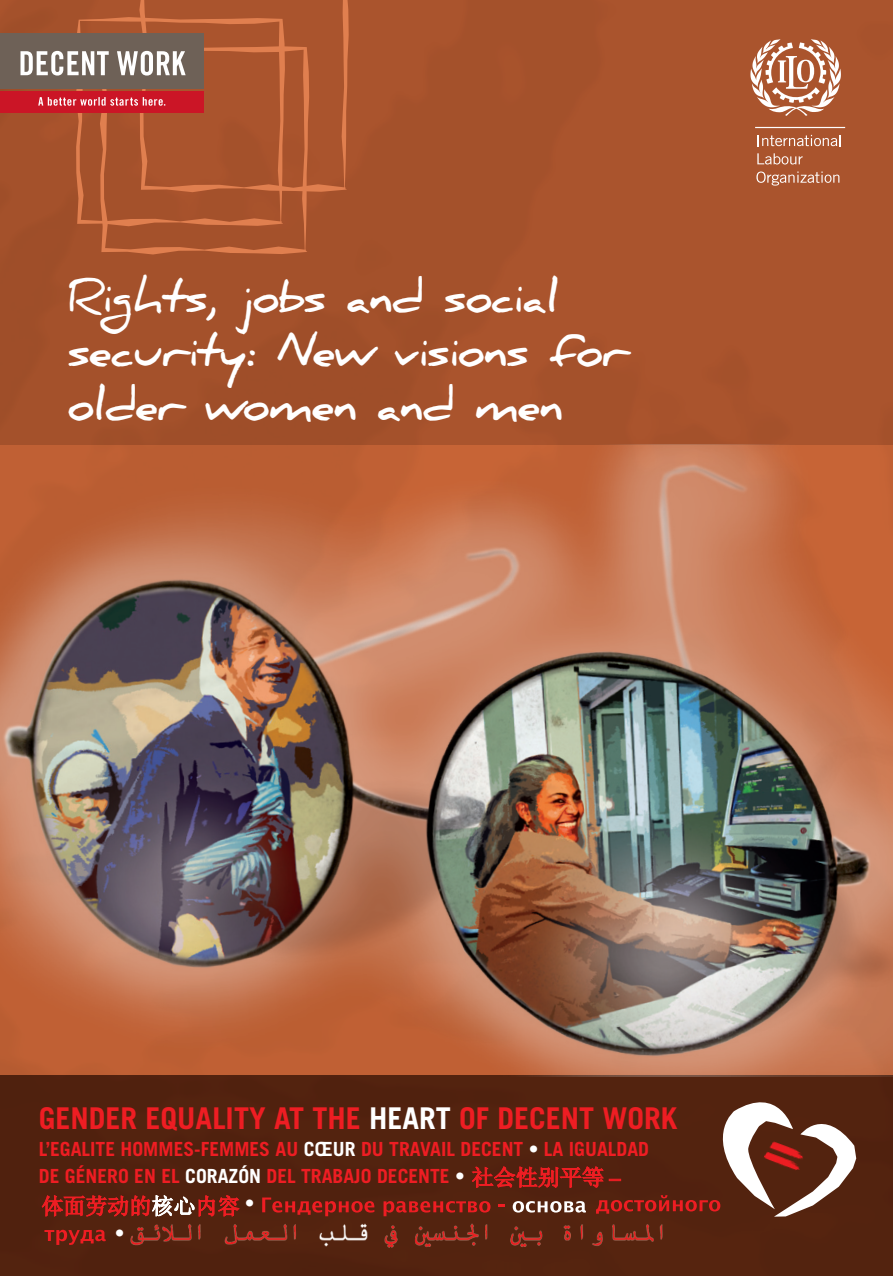
<style>
.page{position:relative;width:893px;height:1276px;background:#fff}
.page>*{position:absolute;margin:0;border:0;box-sizing:border-box;transform-origin:0 0}
.t1{font:700 43.5px "Daniel";letter-spacing:-.02em;color:#fff}
.t2{font:700 30px "Trade Gothic";color:#ee1d23}
.t3{font:700 19.5px "Trade Gothic";color:#ee1d23}
.t4{font:700 19.5px "Trade Gothic";color:#fff}
.s1{color:#fff}
.s2{color:#ee1d23}
</style>
<div class="page">
<div style="left:0;top:1075px;width:893px;height:201px;background:#53220f"></div>
<div style="left:0;top:0;width:893px;height:444px;background:#a8532c"></div>
<div style="left:0;top:91px;width:204px;height:22px;background:#cb1526"></div>
<div style="left:0;top:33px;width:204px;height:55px;background:#6e6157"></div>
<svg style="left:21px;top:0;width:328px;height:254px"></svg>
<svg style="left:262px;top:1197px;width:112px;height:13px"></svg>
<svg style="left:44px;top:1229px;width:62px;height:16px"></svg>
<svg style="left:384px;top:1102px;width:472px;height:114px"></svg>
<svg style="left:42px;top:1195px;width:197px;height:21px"></svg>
<img style="left:123px;top:1210px;width:553px;height:38px">
<img style="left:0;top:444px;width:893px;height:633px">
<hr style="left:755px;top:127px;width:90px;height:1px;background:#fff">
<svg style="left:750px;top:39px;width:91px;height:77px"></svg>
<svg style="left:758px;top:135px;width:83px;height:11px"></svg>
<svg style="left:757px;top:153px;width:46px;height:11px"></svg>
<svg style="left:756px;top:171px;width:83px;height:15px"></svg>
<p class="t1" style="left:68px;top:271px;width:492px">Rights, jobs and social</p>
<p class="t1" style="left:68px;top:325px;width:563px">security: New visions for</p>
<p class="t1" style="left:68px;top:379px;width:497px">older women and men</p>
<p class="t2" style="left:39px;top:1100px;width:640px">GENDER EQUALITY AT THE <span class="s1">HEART</span> OF DECENT WORK</p>
<p class="t3" style="left:39px;top:1137px;width:42px">L’EGALITE</p>
<p class="t3" style="left:121px;top:1137px;width:352px">HOMMES-FEMMES AU <span class="s1">CŒUR</span> DU TRAVAIL DECENT</p>
<p class="t3" style="left:529px;top:1137px;width:68px"><span class="s1">•</span>LA IGUALDAD</p>
<p class="t3" style="left:39px;top:1164px;width:58px">DE GÉNERO</p>
<p class="t3" style="left:134px;top:1164px;width:63px">ENEL<span class="s1">CORA</span></p>
<p class="t4" style="left:229px;top:1164px;width:49px">ZÓN <span class="s2">DEL</span></p>
<p class="t3" style="left:301px;top:1164px;width:87px">TRABAJO DECENTE</p>
<p class="t4" style="left:455px;top:1164px;width:11px">•</p>
<p class="t4" style="left:245px;top:1191px;width:11px">•</p>
<p class="t4" style="left:115px;top:1221px;width:11px">•</p>
</div>
